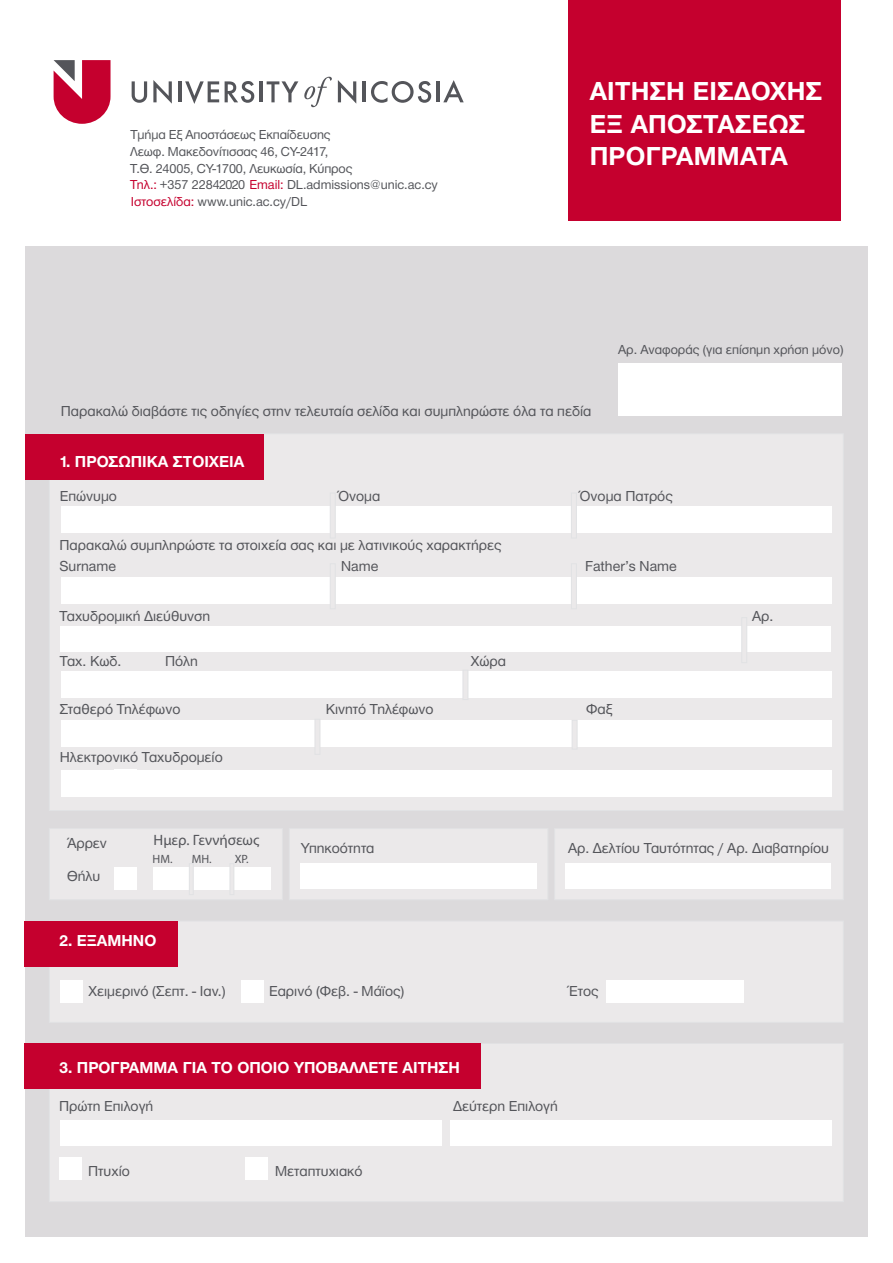
<style>
.page{position:relative;width:893px;height:1263px;background:#fff}
.page>*{position:absolute;margin:0;border:0;box-sizing:border-box;transform-origin:0 0}
.t1{font:700 27px/32.4px "Helvetica Neue Greek";letter-spacing:.01em;color:#fff}
.t2{font:700 16.5px "Helvetica Neue Greek";color:#fff}
.t3{font:15px/32.2px "Helvetica Neue Greek";color:#54555a}
.t4{font:15px "Myriad Pro";color:#54555a}
.t5{font:13.5px/16.5px "Helvetica Neue Greek";letter-spacing:-.01em;color:#54555a}
.t6{font:12px "Myriad Pro";color:#54555a}
.s1{color:#c5002e}
</style>
<div class="page">
<div style="left:25px;top:15px;width:843px;height:1222px;background:#dcdadc"></div>
<div style="left:49px;top:433px;width:795px;height:378px;background:#ebe9ea;border:1px solid #e1e2e4"></div>
<div style="left:49px;top:920px;width:795px;height:103px;background:#ebe9ea;border:1px solid #e1e2e4"></div>
<div style="left:49px;top:1043px;width:795px;height:159px;background:#ebe9ea"></div>
<div style="left:60px;top:1157px;width:22px;height:22px;background:#fff"></div>
<div style="left:245px;top:1157px;width:22px;height:22px;background:#fff"></div>
<div style="left:61px;top:507px;width:770px;height:26px;background:#fff"></div>
<div style="left:61px;top:671px;width:770px;height:26px;background:#fff"></div>
<div style="left:741px;top:626px;width:89px;height:26px;background:#fff"></div>
<div style="left:61px;top:626px;width:689px;height:26px;background:#fff"></div>
<div style="left:61px;top:771px;width:770px;height:26px;background:#fff"></div>
<div style="left:61px;top:721px;width:770px;height:26px;background:#fff"></div>
<div style="left:330px;top:492px;width:6px;height:46px;background:#ebe9ea"></div>
<div style="left:462px;top:670px;width:6px;height:30px;background:#ebe9ea"></div>
<div style="left:314px;top:719px;width:6px;height:36px;background:#ebe9ea"></div>
<div style="left:572px;top:720px;width:6px;height:29px;background:#ebe9ea"></div>
<div style="left:571px;top:492px;width:6px;height:46px;background:#ebe9ea"></div>
<div style="left:741px;top:617px;width:6px;height:46px;background:#ebe9ea"></div>
<div style="left:450px;top:1120px;width:381px;height:26px;background:#fff"></div>
<div style="left:60px;top:1120px;width:382px;height:26px;background:#fff"></div>
<div style="left:618px;top:363px;width:223px;height:53px;background:#fff"></div>
<div style="left:289px;top:828px;width:259px;height:72px;background:#ebe9ea"></div>
<div style="left:49px;top:828px;width:234px;height:72px;background:#ebe9ea"></div>
<div style="left:554px;top:828px;width:290px;height:72px;background:#ebe9ea"></div>
<div style="left:114px;top:770px;width:22px;height:22px;background:#fff"></div>
<div style="left:114px;top:867px;width:22px;height:22px;background:#fff"></div>
<div style="left:25px;top:434px;width:238px;height:46px;background:#c5002e"></div>
<div style="left:25px;top:921px;width:153px;height:45px;background:#c5002e"></div>
<div style="left:25px;top:1043px;width:456px;height:46px;background:#c5002e"></div>
<div style="left:565px;top:863px;width:266px;height:26px;background:#fff"></div>
<div style="left:300px;top:863px;width:237px;height:26px;background:#fff"></div>
<div style="left:60px;top:981px;width:22px;height:22px;background:#fff"></div>
<div style="left:241px;top:981px;width:22px;height:22px;background:#fff"></div>
<div style="left:7px;top:0;width:886px;height:245px;background:#fff"></div>
<div style="left:153px;top:867px;width:118px;height:23px;background:#fff"></div>
<div style="left:189px;top:863px;width:5px;height:32px;background:#ebe9ea"></div>
<div style="left:229px;top:863px;width:5px;height:32px;background:#ebe9ea"></div>
<div style="left:569px;top:0;width:272px;height:220px;background:#c5002e"></div>
<div style="left:606px;top:981px;width:138px;height:22px;background:#fff"></div>
<svg style="left:54px;top:60px;width:57px;height:64px"></svg>
<svg style="left:132px;top:81px;width:15px;height:22px"></svg>
<svg style="left:153px;top:80px;width:19px;height:24px"></svg>
<hr style="left:178px;top:81px;width:3px;height:21px;background:#54555a">
<svg style="left:185px;top:81px;width:34px;height:23px"></svg>
<svg style="left:225px;top:81px;width:29px;height:22px"></svg>
<hr style="left:259px;top:81px;width:4px;height:21px;background:#54555a">
<svg style="left:267px;top:81px;width:31px;height:21px"></svg>
<svg style="left:338px;top:80px;width:18px;height:23px"></svg>
<hr style="left:363px;top:81px;width:3px;height:21px;background:#54555a">
<svg style="left:371px;top:81px;width:60px;height:22px"></svg>
<hr style="left:436px;top:81px;width:3px;height:21px;background:#54555a">
<svg style="left:443px;top:80px;width:21px;height:22px"></svg>
<svg style="left:304px;top:77px;width:28px;height:30px"></svg>
<div style="left:61px;top:578px;width:770px;height:26px;background:#fff"></div>
<div style="left:330px;top:563px;width:6px;height:46px;background:#ebe9ea"></div>
<div style="left:571px;top:563px;width:6px;height:46px;background:#ebe9ea"></div>
<p class="t5" style="left:131px;top:126px;width:202px">Τμήμα Εξ Αποστάσεως Εκπαίδευσης</p>
<p class="t5" style="left:130px;top:143px;width:309px">Λεωφ. Μακεδονίτισσας 46, CY-2417,<br>Τ.Θ. 24005, CY-1700, Λευκωσία, Κύπρος<br><span class="s1">Tηλ.:</span> +357 22842020 <span class="s1">Email:</span> DL.admissions@unic.ac.cy <span class="s1">Ιστοσελίδα:</span> www.unic.ac.cy/DL</p>
<h1 class="t1" style="left:590px;top:75px;width:234px">ΑΙΤΗΣΗ ΕΙΣΔΟΧΗΣ<br>ΕΞ ΑΠΟΣΤΑΣΕΩΣ<br>ΠΡΟΓΡΑΜΜΑΤΑ</h1>
<p class="t5" style="left:618px;top:341px;width:227px">Αρ. Αναφοράς (για επίσημη χρήση μόνο)</p>
<p class="t3" style="left:61px;top:395px;width:532px">Παρακαλώ διαβάστε τις οδηγίες στην τελευταία σελίδα και συμπληρώστε όλα τα πεδία</p>
<p class="t2" style="left:60px;top:453px;width:186px">1. ΠΡΟΣΩΠΙΚΑ ΣΤΟΙΧΕΙΑ</p>
<p class="t3" style="left:60px;top:480px;width:59px">Επώνυμο</p>
<p class="t3" style="left:338px;top:480px;width:43px">Όνομα</p>
<p class="t3" style="left:580px;top:480px;width:94px">Όνομα Πατρός</p>
<p class="t3" style="left:60px;top:534px;width:443px;line-height:21.3px">Παρακαλώ συμπληρώστε τα στοιχεία σας και με λατινικούς χαρακτήρες<br>Surname</p>
<p class="t3" style="left:341px;top:550px;width:39px">Name</p>
<p class="t3" style="left:585px;top:550px;width:93px">Father’s Name</p>
<p class="t3" style="left:60px;top:600px;width:152px">Ταχυδρομική Διεύθυνση</p>
<p class="t3" style="left:752px;top:600px;width:23px">Αρ.</p>
<p class="t3" style="left:60px;top:644px;width:63px">Ταχ. Κωδ.</p>
<p class="t3" style="left:165px;top:644px;width:34px">Πόλη</p>
<p class="t3" style="left:471px;top:644px;width:37px">Χώρα</p>
<p class="t3" style="left:60px;top:693px;width:122px">Σταθερό Τηλέφωνο</p>
<p class="t3" style="left:326px;top:693px;width:109px">Κινητό Τηλέφωνο</p>
<p class="t3" style="left:586px;top:693px;width:28px">Φαξ</p>
<p class="t3" style="left:60px;top:741px;width:164px">Ηλεκτρονικό Ταχυδρομείο</p>
<p class="t4" style="left:154px;top:830px;width:107px">Ημερ. Γεννήσεως</p>
<p class="t3" style="left:67px;top:827px;width:41px">Άρρεν<br>Θήλυ</p>
<p class="t3" style="left:301px;top:832px;width:75px">Υπηκοότητα</p>
<p class="t3" style="left:568px;top:832px;width:263px">Αρ. Δελτίου Ταυτότητας / Αρ. Διαβατηρίου</p>
<p class="t6" style="left:153px;top:851px;width:61px">HM. MH.</p>
<p class="t6" style="left:235px;top:851px;width:16px">ΧΡ.</p>
<p class="t2" style="left:60px;top:932px;width:98px">2. ΕΞΑΜΗΝΟ</p>
<p class="t3" style="left:89px;top:975px;width:139px">Χειμερινό (Σεπτ. - Ιαν.)</p>
<p class="t3" style="left:269px;top:975px;width:137px">Εαρινό (Φεβ. - Μάϊος)</p>
<p class="t3" style="left:569px;top:975px;width:31px">Έτος</p>
<p class="t2" style="left:60px;top:1059px;width:402px">3. ΠΡΟΓΡΑΜΜΑ ΓΙΑ ΤΟ ΟΠΟΙΟ ΥΠΟΒΑΛΛΕΤΕ ΑΙΤΗΣΗ</p>
<p class="t3" style="left:59px;top:1090px;width:96px">Πρώτη Επιλογή</p>
<p class="t3" style="left:453px;top:1090px;width:106px">Δεύτερη Επιλογή</p>
<p class="t3" style="left:88px;top:1155px;width:43px">Πτυχίο</p>
<p class="t3" style="left:275px;top:1155px;width:89px">Μεταπτυχιακό</p>
</div>
